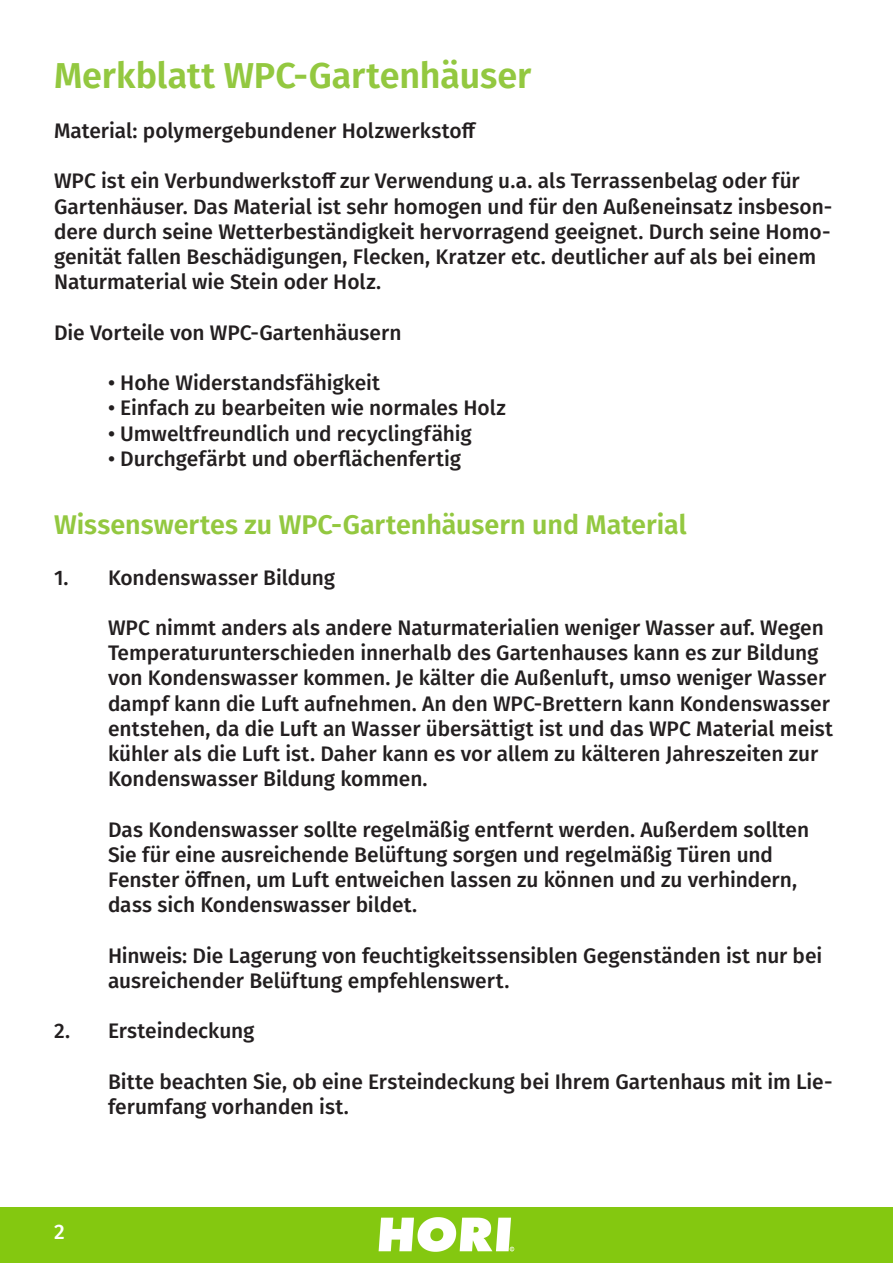
<style>
.page{position:relative;width:893px;height:1263px;background:#fff}
.page>*{position:absolute;margin:0;border:0;box-sizing:border-box;transform-origin:0 0}
.t1{font:600 36px "Fira Sans";letter-spacing:-.005em;color:#93c840}
.t2{font:600 27px "Fira Sans";color:#93c840}
.t3{font:500 21px/25.2px "Fira Sans";color:#231f20}
.t4{font:500 21px "Fira Sans";color:#fff}
</style>
<div class="page">
<div style="left:0;top:1208px;width:893px;height:55px;background:#84c810"></div>
<img style="left:378px;top:1217px;width:137px;height:35px">
<h1 class="t1" style="left:54px;top:46px;width:479px">Merkblatt WPC-Gartenhäuser</h1>
<p class="t3" style="left:54px;top:117px;width:424px">Material: polymergebundener Holzwerkstoff</p>
<p class="t3" style="left:54px;top:168px;width:780px">WPC ist ein Verbundwerkstoff zur Verwendung u.a. als Terrassenbelag oder für Gartenhäuser. Das Material ist sehr homogen und für den Außeneinsatz insbeson&shy;dere durch seine Wetterbeständigkeit hervorragend geeignet. Durch seine Homo&shy;genität fallen Beschädigungen, Flecken, Kratzer etc. deutlicher auf als bei einem Naturmaterial wie Stein oder Holz.</p>
<p class="t3" style="left:54px;top:319px;width:349px">Die Vorteile von WPC-Gartenhäusern</p>
<p class="t3" style="left:108px;top:369px;width:273px">• Hohe Widerstandsfähigkeit</p>
<p class="t3" style="left:108px;top:394px;width:399px">• Einfach zu bearbeiten wie normales Holz</p>
<p class="t3" style="left:108px;top:420px;width:365px">• Umweltfreundlich und recyclingfähig</p>
<p class="t3" style="left:108px;top:445px;width:355px">• Durchgefärbt und oberflächenfertig</p>
<p class="t2" style="left:54px;top:503px;width:634px">Wissenswertes zu WPC-Gartenhäusern und Material</p>
<p class="t3" style="left:54px;top:564px;width:283px">1. Kondenswasser Bildung</p>
<p class="t3" style="left:108px;top:614px;width:727px">WPC nimmt anders als andere Naturmaterialien weniger Wasser auf. Wegen Temperaturunterschieden innerhalb des Gartenhauses kann es zur Bildung von Kondenswasser kommen. Je kälter die Außenluft, umso weniger Wasser dampf kann die Luft aufnehmen. An den WPC-Brettern kann Kondenswasser entstehen, da die Luft an Wasser übersättigt ist und das WPC Material meist kühler als die Luft ist. Daher kann es vor allem zu kälteren Jahreszeiten zur Kondenswasser Bildung kommen.</p>
<p class="t3" style="left:108px;top:816px;width:703px">Das Kondenswasser sollte regelmäßig entfernt werden. Außerdem sollten Sie für eine ausreichende Belüftung sorgen und regelmäßig Türen und Fenster öffnen, um Luft entweichen lassen zu können und zu verhindern, dass sich Kondenswasser bildet.</p>
<p class="t3" style="left:108px;top:942px;width:716px">Hinweis: Die Lagerung von feuchtigkeitssensiblen Gegenständen ist nur bei ausreichender Belüftung empfehlenswert.</p>
<p class="t3" style="left:54px;top:1017px;width:202px">2. Ersteindeckung</p>
<p class="t3" style="left:108px;top:1068px;width:726px">Bitte beachten Sie, ob eine Ersteindeckung bei Ihrem Gartenhaus mit im Lie&shy;ferumfang vorhanden ist.</p>
<p class="t4" style="left:54px;top:1215px;width:12px">2</p>
</div>
